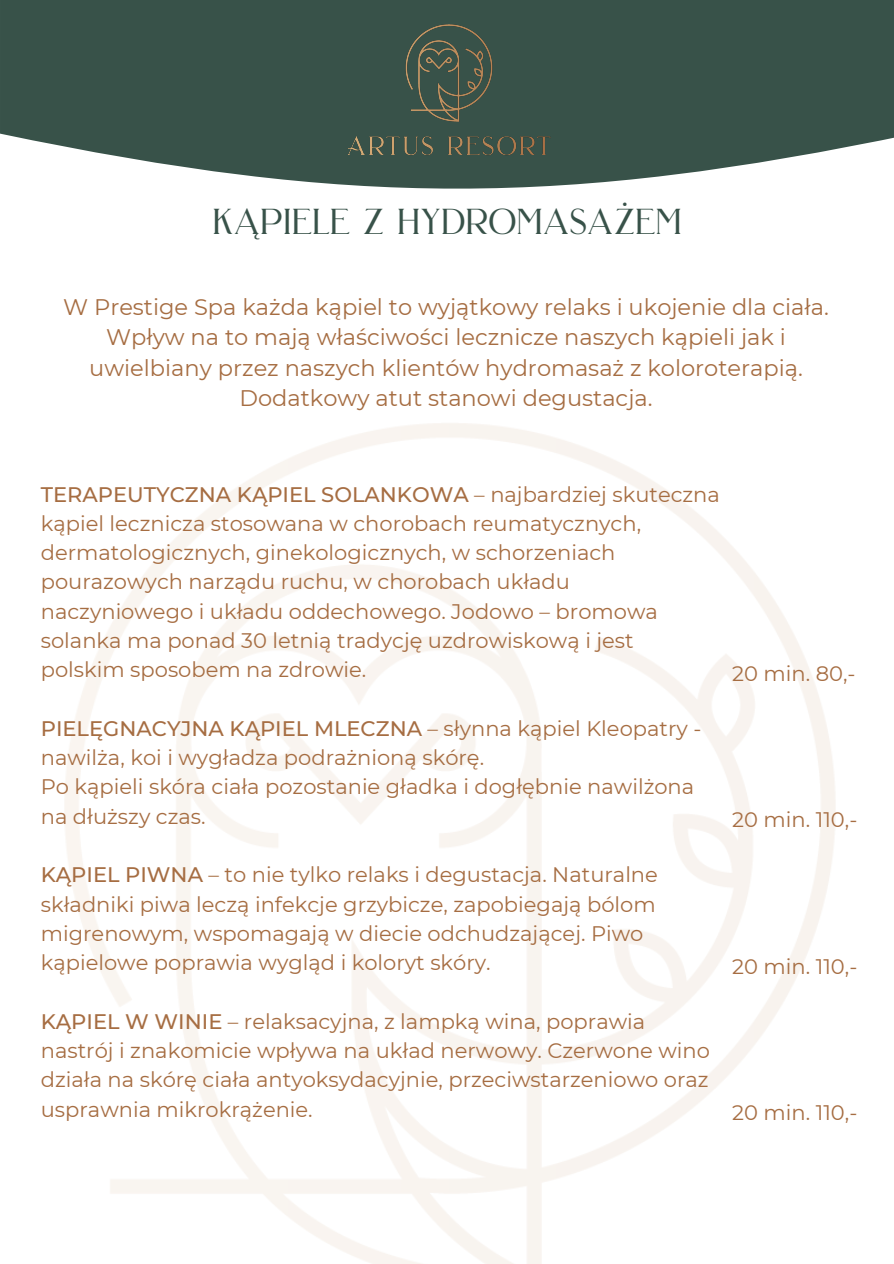
<style>
.page{position:relative;width:894px;height:1264px;background:#fff}
.page>*{position:absolute;margin:0;border:0;box-sizing:border-box;transform-origin:0 0}
.t1{font:36px "Brilon";color:#385249}
.t2{font:22.5px/30.5px "Montserrat";color:#a66d42;text-align:center}
.t3{font:21px/29.2px "Montserrat";color:#a66d42}
.s1{font-weight:500}
</style>
<div class="page">
<svg style="left:0;top:0;width:893px;height:189px;background:#516860"></svg>
<img style="left:334px;top:11px;width:226px;height:156px">
<p class="t1" style="left:212px;top:192px;width:470px">KĄPIELE Z HYDROMASAŻEM</p>
<p class="t2" style="left:63px;top:292px;width:767px">W Prestige Spa każda kąpiel to wyjątkowy relaks i ukojenie dla ciała.<br>Wpływ na to mają właściwości lecznicze naszych kąpieli jak i uwielbiany przez naszych klientów hydromasaż z koloroterapią.<br>Dodatkowy atut stanowi degustacja.</p>
<p class="t3" style="left:41px;top:479px;width:680px"><span class="s1">TERAPEUTYCZNA KĄPIEL SOLANKOWA</span> – najbardziej skuteczna kąpiel lecznicza stosowana w chorobach reumatycznych, dermatologicznych, ginekologicznych, w schorzeniach pourazowych narządu ruchu, w chorobach układu naczyniowego i układu oddechowego. Jodowo – bromowa solanka ma ponad 30 letnią tradycję uzdrowiskową i jest polskim sposobem na zdrowie.</p>
<p class="t3" style="left:41px;top:713px;width:662px"><span class="s1">PIELĘGNACYJNA KĄPIEL MLECZNA</span> – słynna kąpiel Kleopatry - nawilża, koi i wygładza podrażnioną skórę.</p>
<p class="t3" style="left:41px;top:772px;width:654px">Po kąpieli skóra ciała pozostanie gładka i dogłębnie nawilżona na dłuższy czas.</p>
<p class="t3" style="left:41px;top:860px;width:618px"><span class="s1">KĄPIEL PIWNA</span> – to nie tylko relaks i degustacja. Naturalne składniki piwa leczą infekcje grzybicze, zapobiegają bólom migrenowym, wspomagają w diecie odchudzającej. Piwo kąpielowe poprawia wygląd i koloryt skóry.</p>
<p class="t3" style="left:41px;top:1006px;width:670px"><span class="s1">KĄPIEL W WINIE</span> – relaksacyjna, z lampką wina, poprawia nastrój i znakomicie wpływa na układ nerwowy. Czerwone wino działa na skórę ciała antyoksydacyjnie, przeciwstarzeniowo oraz usprawnia mikrokrążenie.</p>
<p class="t3" style="left:732px;top:658px;width:125px">20 min. 80,-</p>
<p class="t3" style="left:732px;top:805px;width:126px">20 min. 110,-</p>
<p class="t3" style="left:732px;top:951px;width:127px">20 min. 110,-</p>
<p class="t3" style="left:732px;top:1097px;width:127px">20 min. 110,-</p>
</div>
